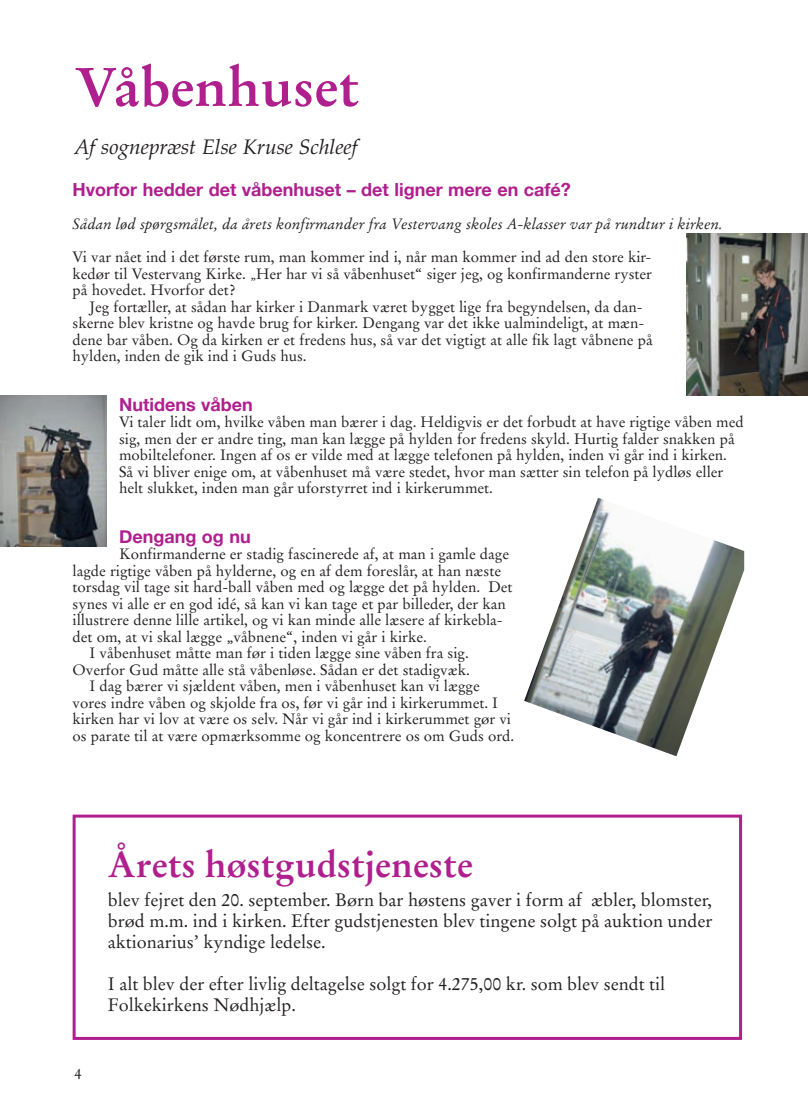
<style>
.page{position:relative;width:808px;height:1106px;background:#fff}
.page>*{position:absolute;margin:0;border:0;box-sizing:border-box;transform-origin:0 0}
.t1{font:700 54px "Stempel Garamond LT Std";color:#af1f8d}
.t2{font:700 36px "Stempel Garamond LT Std";color:#af1f8d}
.t3{font:italic 21px "Palatino LT Std";color:#231f20}
.t4{font:18px/21px "Stempel Garamond LT Std";color:#231f20;text-align:justify}
.t5{font:700 18px "Helvetica Neue";color:#af1f8d}
.t6{font:15px/16.5px "Stempel Garamond LT Std";color:#231f20}
.t7{font:italic 15px "Stempel Garamond LT Std";color:#231f20}
.s1{font-size:12px}
</style>
<div class="page">
<div style="left:73px;top:814px;width:669px;height:225px;background:#fff;border:3px solid #af1f8d"></div>
<img style="left:686px;top:234px;width:122px;height:161px">
<img style="left:0;top:395px;width:106px;height:151px">
<img style="left:524px;top:498px;width:220px;height:258px">
<h1 class="t1" style="left:74px;top:54px;width:286px">Våbenhuset</h1>
<h3 class="t3" style="left:74px;top:134px;width:285px">Af sognepræst Else Kruse Schleef</h3>
<p class="t5" style="left:73px;top:173px;width:500px">Hvorfor hedder det våbenhuset – det ligner mere en café?</p>
<p class="t7" style="left:73px;top:215px;width:652px">Sådan lød spørgsmålet, da årets konfirmander fra Vestervang skoles A-klasser var på rundtur i kirken.</p>
<p class="t6" style="left:73px;top:249px;width:581px;text-align:justify">Vi var nået ind i det første rum, man kommer ind i, når man kommer ind ad den store kir&shy;kedør til Vestervang Kirke. <span class="s1">„</span>Her har vi så våbenhuset“ siger jeg, og konfirmanderne ryster på hovedet. Hvorfor det?</p>
<p class="t6" style="left:73px;top:298px;width:582px;text-indent:17px">Jeg fortæller, at sådan har kirker i Danmark været bygget lige fra begyndelsen, da dan&shy;skerne blev kristne og havde brug for kirker. Dengang var det ikke ualmindeligt, at mæn&shy;dene bar våben. Og da kirken er et fredens hus, så var det vigtigt at alle fik lagt våbnene på hylden, inden de gik ind i Guds hus.</p>
<p class="t5" style="left:119px;top:388px;width:135px">Nutidens våben</p>
<p class="t6" style="left:119px;top:414px;width:626px">Vi taler lidt om, hvilke våben man bærer i dag. Heldigvis er det forbudt at have rigtige våben med sig, men der er andre ting, man kan lægge på hylden for fredens skyld. Hurtig falder snakken på mobiltelefoner. Ingen af os er vilde med at lægge telefonen på hylden, inden vi går ind i kirken.<br>Så vi bliver enige om, at våbenhuset må være stedet, hvor man sætter sin telefon på lydløs eller helt slukket, inden man går uforstyrret ind i kirkerummet.</p>
<p class="t5" style="left:119px;top:520px;width:133px">Dengang og nu</p>
<p class="t6" style="left:119px;top:546px;width:391px">Konfirmanderne er stadig fascinerede af, at man i gamle dage</p>
<p class="t6" style="left:73px;top:562px;width:430px">lagde rigtige våben på hylderne, og en af dem foreslår, at han næste</p>
<p class="t6" style="left:73px;top:579px;width:441px">torsdag vil tage sit hard-ball våben med og lægge det på hylden. Det</p>
<p class="t6" style="left:73px;top:595px;width:435px">synes vi alle er en god idé, så kan vi kan tage et par billeder, der kan</p>
<p class="t6" style="left:73px;top:612px;width:431px">illustrere denne lille artikel, og vi kan minde alle læsere af kirkebla-</p>
<p class="t6" style="left:73px;top:628px;width:356px">det om, at vi skal lægge „våbnene“, inden vi går i kirke.</p>
<p class="t6" style="left:90px;top:645px;width:381px">I våbenhuset måtte man før i tiden lægge sine våben fra sig.</p>
<p class="t6" style="left:73px;top:661px;width:399px">Overfor Gud måtte alle stå våbenløse. Sådan er det stadigvæk.</p>
<p class="t6" style="left:90px;top:678px;width:391px">I dag bærer vi sjældent våben, men i våbenhuset kan vi lægge</p>
<p class="t6" style="left:73px;top:694px;width:427px">vores indre våben og skjolde fra os, før vi går ind i kirkerummet. I</p>
<p class="t6" style="left:73px;top:711px;width:440px">kirken har vi lov at være os selv. Når vi går ind i kirkerummet gør vi</p>
<p class="t6" style="left:73px;top:727px;width:443px">os parate til at være opmærksomme og koncentrere os om Guds ord.</p>
<p class="t6" style="left:74px;top:1066px;width:9px">4</p>
<h2 class="t2" style="left:108px;top:842px;width:367px">Årets høstgudstjeneste</h2>
<p class="t4" style="left:108px;top:889px;width:606px">blev fejret den 20. september. Børn bar høstens gaver i form af æbler, blomster, brød m.m. ind i kirken. Efter gudstjenesten blev tingene solgt på auktion under aktionarius’ kyndige ledelse.</p>
<p class="t4" style="left:108px;top:973px;width:559px">I alt blev der efter livlig deltagelse solgt for 4.275,00 kr. som blev sendt til<br>Folkekirkens Nødhjælp.</p>
</div>
